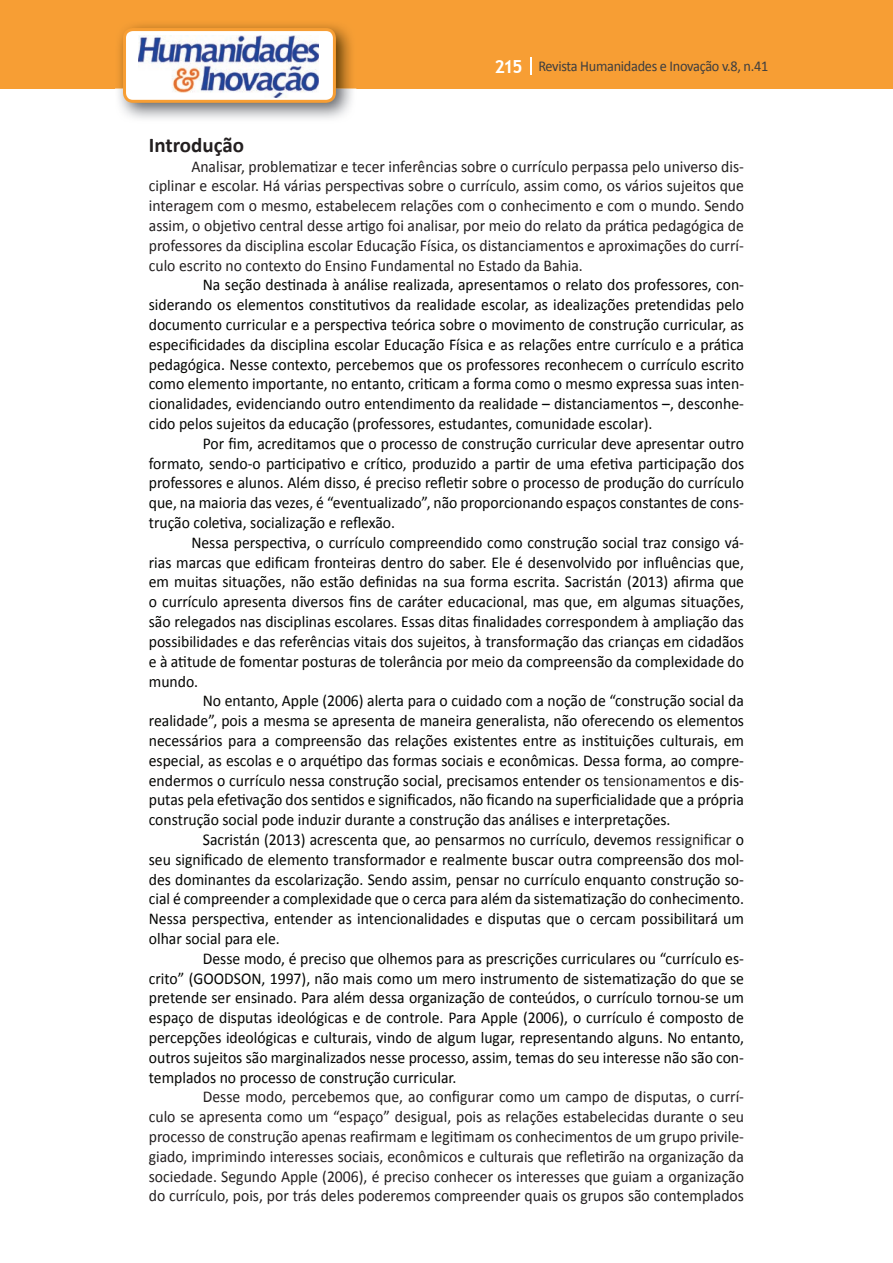
<style>
.page{position:relative;width:893px;height:1263px;background:#fff}
.page>*{position:absolute;margin:0;border:0;box-sizing:border-box;transform-origin:0 0}
.t1{font:700 21px "Calibri";color:#231f20}
.t2{font:16.5px/19.8px "Calibri";color:#040503;text-align:justify;scale:.95 1}
.t3{font:16.5px/19.8px "Calibri";color:#231f20;text-align:justify;scale:.95 1}
.t4{font:15px "Calibri";letter-spacing:-.02em;color:#3e3e3f;scale:.95 1}
.s1{font-family:"Trebuchet MS";font-weight:700;font-size:18px;color:#fff}
.s2{color:#231f20}
</style>
<div class="page">
<div style="left:0;top:0;width:893px;height:88px;background:#f79e34"></div>
<svg style="left:530px;top:57px;width:2px;height:18px"></svg>
<img style="left:115px;top:24px;width:241px;height:95px">
<svg style="left:123px;top:28px;width:213px;height:75px"></svg>
<p class="t4" style="left:495px;top:57px;width:290px"><span class="s1">215</span> Revista Humanidades e Inovação v.8, n.41</p>
<p class="t1" style="left:149px;top:131px;width:97px">Introdução</p>
<p class="t3" style="left:149px;top:156px;width:628px;text-indent:43px">Analisar, problematizar e tecer inferências sobre o currículo perpassa pelo universo dis&shy;ciplinar e escolar. Há várias perspectivas sobre o currículo, assim como, os vários sujeitos que interagem com o mesmo, estabelecem relações com o conhecimento e com o mundo. Sendo assim, o objetivo central desse artigo foi analisar, por meio do relato da prática pedagógica de professores da disciplina escolar Educação Física, os distanciamentos e aproximações do currí&shy;culo escrito no contexto do Ensino Fundamental no Estado da Bahia.</p>
<p class="t2" style="left:149px;top:275px;width:628px;text-indent:54px">Na seção destinada à análise realizada, apresentamos o relato dos professores, con&shy;siderando os elementos constitutivos da realidade escolar, as idealizações pretendidas pelo documento curricular e a perspectiva teórica sobre o movimento de construção curricular, as especificidades da disciplina escolar Educação Física e as relações entre currículo e a prática pedagógica. Nesse contexto, percebemos que os professores reconhecem o currículo escrito como elemento importante, no entanto, criticam a forma como o mesmo expressa suas inten&shy;cionalidades, evidenciando outro entendimento da realidade – distanciamentos –, desconhe&shy;cido pelos sujeitos da educação (professores, estudantes, comunidade escolar).</p>
<p class="t2" style="left:149px;top:433px;width:628px;text-indent:54px">Por fim, acreditamos que o processo de construção curricular deve apresentar outro formato, sendo-o participativo e crítico, produzido a partir de uma efetiva participação dos professores e alunos. Além disso, é preciso refletir sobre o processo de produção do currículo que, na maioria das vezes<span class="s2">,</span> é “eventualizado”, não proporcionando espaços constantes de cons&shy;trução coletiva, socialização e reflexão.</p>
<p class="t2" style="left:149px;top:532px;width:628px;text-indent:43px">Nessa perspectiva, o currículo compreendido como construção social traz consigo vá&shy;rias marcas que edificam fronteiras dentro do saber. Ele é desenvolvido por influências que, em muitas situações, não estão definidas na sua forma escrita. Sacristán (2013) afirma que o currículo apresenta diversos fins de caráter educacional, mas que, em algumas situações, são relegados nas disciplinas escolares. Essas ditas finalidades correspondem à ampliação das possibilidades e das referências vitais dos sujeitos, à transformação das crianças em cidadãos e à atitude de fomentar posturas de tolerância por meio da compreensão da complexidade do mundo.</p>
<p class="t2" style="left:149px;top:691px;width:628px;text-indent:54px">No entanto, Apple (2006) alerta para o cuidado com a noção de “construção social da realidade”, pois a mesma se apresenta de maneira generalista, não oferecendo os elementos necessários para a compreensão das relações existentes entre as instituições culturais, em especial, as escolas e o arquétipo das formas sociais e econômicas. Dessa forma, ao compre&shy;endermos o currículo nessa construção social, precisamos entender os <span class="s2">tensionamentos</span> e dis&shy;putas pela efetivação dos sentidos e significados, não ficando na superficialidade que a própria construção social pode induzir durante a construção das análises e interpretações.</p>
<p class="t2" style="left:149px;top:829px;width:628px;text-indent:54px">Sacristán (2013) acrescenta que, ao pensarmos no currículo, devemos <span class="s2">ressignificar</span> o seu significado de elemento transformador e realmente buscar outra compreensão dos mol&shy;des dominantes da escolarização. Sendo assim, pensar no currículo enquanto construção so&shy;cial é compreender a complexidade que o cerca para além da sistematização do conhecimento.<br>Nessa perspectiva, entender as intencionalidades e disputas que o cercam possibilitará um olhar social para ele.</p>
<p class="t2" style="left:149px;top:948px;width:628px;text-indent:54px">Desse modo, é preciso que olhemos para as prescrições curriculares ou “currículo es&shy;crito” (GOODSON, 1997), não mais como um mero instrumento de sistematização do que se pretende ser ensinado. Para além dessa organização de conteúdos, o currículo tornou-se um espaço de disputas ideológicas e de controle. Para Apple (2006), o currículo é composto de percepções ideológicas e culturais, vindo de algum lugar, representando alguns. No entanto, outros sujeitos são marginalizados nesse processo, assim, temas do seu interesse não são con&shy;templados no processo de construção curricular.</p>
<p class="t3" style="left:149px;top:1087px;width:628px;text-indent:54px">Desse modo, percebemos que, ao configurar como um campo de disputas, o currí&shy;culo se apresenta como um “espaço” desigual, pois as relações estabelecidas durante o seu processo de construção apenas reafirmam e legitimam os conhecimentos de um grupo privile&shy;giado, imprimindo interesses sociais, econômicos e culturais que refletirão na organização da sociedade. Segundo Apple (2006), é preciso conhecer os interesses que guiam a organização do currículo, pois, por trás deles poderemos compreender quais os grupos são contemplados</p>
</div>
